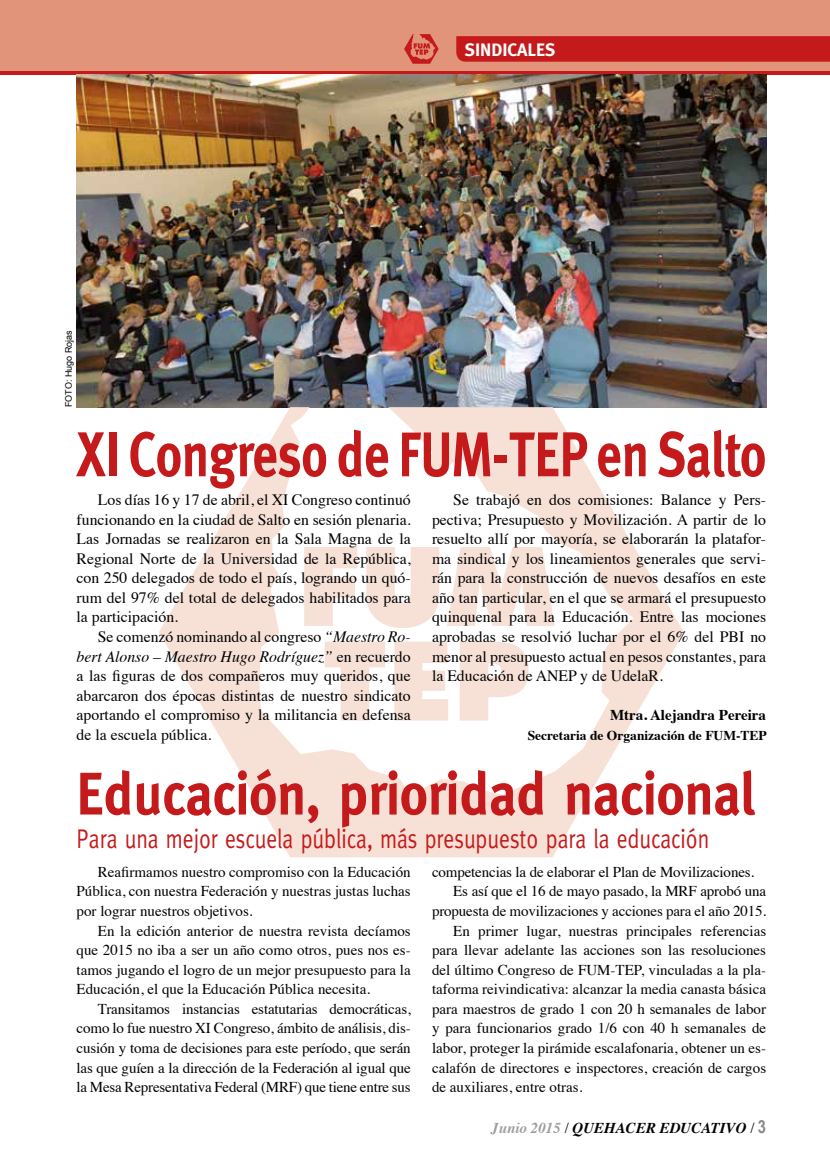
<style>
.page{position:relative;width:830px;height:1170px;background:#fff}
.page>*{position:absolute;margin:0;border:0;box-sizing:border-box;transform-origin:0 0}
.t1{font:700 63px "Meta";color:#c51a1b;scale:.8 1}
.t2{font:700 60px "Meta";color:#c51a1b;scale:.9 1}
.t3{font:27px "Meta";color:#c51a1b;scale:.8 1}
.t4{font:700 18px "Meta";color:#fff}
.t5{font:15.75px/19.5px "Times";color:#000;text-align:justify}
.t6{font:15px/19.5px "Times";color:#000;text-align:justify}
.t7{font:italic 700 15px "Times";color:#000}
.t8{font:700 15px "Times";color:#000}
.t9{font:700 13.5px "Times";color:#000}
.t10{font:9px "Arial";color:#000}
.s1{font-style:italic}
.s2{color:#9d9d9c}
.s3{font-weight:400;font-style:normal}
.s4{font-family:"Arial Narrow";font-style:normal;font-size:18px;color:#878787}
</style>
<div class="page">
<svg style="left:0;top:70px;width:829px;height:4px;background:#cc3833"></svg>
<div style="left:0;top:0;width:829px;height:70px;background:#e2947b"></div>
<img style="left:77px;top:74px;width:688px;height:333px">
<svg style="left:159px;top:407px;width:524px;height:450px"></svg>
<svg style="left:456px;top:36px;width:373px;height:26px;background:#c51c1c"></svg>
<svg style="left:404px;top:34px;width:34px;height:30px"></svg>
<p class="t10" style="left:63px;top:407px;width:78px;rotate:-90deg">FOTO: Hugo Rojas</p>
<p class="t4" style="left:464px;top:40px;width:92px">SINDICALES</p>
<h1 class="t1" style="left:77px;top:418px;width:863px">XI Congreso de FUM-TEP en Salto</h1>
<p class="t5" style="left:432px;top:488px;width:335px;text-indent:21px">Se trabajó en dos comisiones: Balance y Pers&shy;pectiva; Presupuesto y Movilización. A partir de lo resuelto allí por mayoría, se elaborarán la platafor&shy;ma sindical y los lineamientos generales que servi&shy;rán para la construcción de nuevos desafíos en este año tan particular, en el que se armará el presupuesto quinquenal para la Educación. Entre las mociones aprobadas se resolvió luchar por el 6% del PBI no menor al presupuesto actual en pesos constantes, para la Educación de ANEP y de UdelaR.</p>
<p class="t8" style="left:609px;top:700px;width:157px">Mtra. Alejandra Pereira</p>
<p class="t9" style="left:527px;top:722px;width:240px">Secretaria de Organización de FUM-TEP</p>
<h2 class="t2" style="left:77px;top:759px;width:754px">Educación, prioridad nacional</h2>
<h3 class="t3" style="left:77px;top:823px;width:792px">Para una mejor escuela pública, más presupuesto para la educación</h3>
<p class="t6" style="left:77px;top:860px;width:335px;text-indent:21px">Reafirmamos nuestro compromiso con la Educación Pública, con nuestra Federación y nuestras justas luchas por lograr nuestros objetivos.</p>
<p class="t6" style="left:77px;top:919px;width:335px;text-indent:21px">En la edición anterior de nuestra revista decíamos que 2015 no iba a ser un año como otros, pues nos es&shy;tamos jugando el logro de un mejor presupuesto para la Educación, el que la Educación Pública necesita.</p>
<p class="t6" style="left:77px;top:997px;width:335px;text-indent:21px">Transitamos instancias estatutarias democráticas, como lo fue nuestro XI Congreso, ámbito de análisis, dis&shy;cusión y toma de decisiones para este período, que serán las que guíen a la dirección de la Federación al igual que la Mesa Representativa Federal (MRF) que tiene entre sus</p>
<p class="t5" style="left:77px;top:488px;width:335px;text-indent:21px">Los días 16 y 17 de abril, el XI Congreso continuó funcionando en la ciudad de Salto en sesión plenaria.<br>Las Jornadas se realizaron en la Sala Magna de la Regional Norte de la Universidad de la República, con 250 delegados de todo el país, logrando un quó&shy;rum del 97% del total de delegados habilitados para la participación.</p>
<p class="t5" style="left:77px;top:625px;width:335px;text-indent:21px">Se comenzó nominando al congreso <span class="s1">“Maestro Ro&shy;bert Alonso – Maestro Hugo Rodríguez”</span> en recuerdo a las figuras de dos compañeros muy queridos, que abarcaron dos épocas distintas de nuestro sindicato aportando el compromiso y la militancia en defensa de la escuela pública.</p>
<p class="t6" style="left:432px;top:860px;width:323px">competencias la de elaborar el Plan de Movilizaciones.</p>
<p class="t6" style="left:453px;top:880px;width:314px">Es así que el 16 de mayo pasado, la MRF aprobó una</p>
<p class="t6" style="left:432px;top:899px;width:335px">propuesta de movilizaciones y acciones para el año 2015.</p>
<p class="t6" style="left:453px;top:919px;width:314px">En primer lugar, nuestras principales referencias</p>
<p class="t6" style="left:432px;top:939px;width:335px">para llevar adelante las acciones son las resoluciones</p>
<p class="t6" style="left:432px;top:958px;width:335px">del último Congreso de FUM-TEP, vinculadas a la pla-</p>
<p class="t6" style="left:432px;top:978px;width:335px">taforma reivindicativa: alcanzar la media canasta básica</p>
<p class="t6" style="left:432px;top:997px;width:335px">para maestros de grado 1 con 20 h semanales de labor</p>
<p class="t6" style="left:432px;top:1017px;width:335px">y para funcionarios grado 1/6 con 40 h semanales de</p>
<p class="t6" style="left:432px;top:1036px;width:335px">labor, proteger la pirámide escalafonaria, obtener un es-</p>
<p class="t6" style="left:432px;top:1056px;width:335px">calafón de directores e inspectores, creación de cargos</p>
<p class="t6" style="left:432px;top:1075px;width:152px">de auxiliares, entre otras.</p>
<p class="t7" style="left:491px;top:1113px;width:276px"><span class="s2">Junio 2015</span> <span class="s3">/</span> QUEHACER EDUCATIVO <span class="s3">/</span> <span class="s4">3</span></p>
</div>
